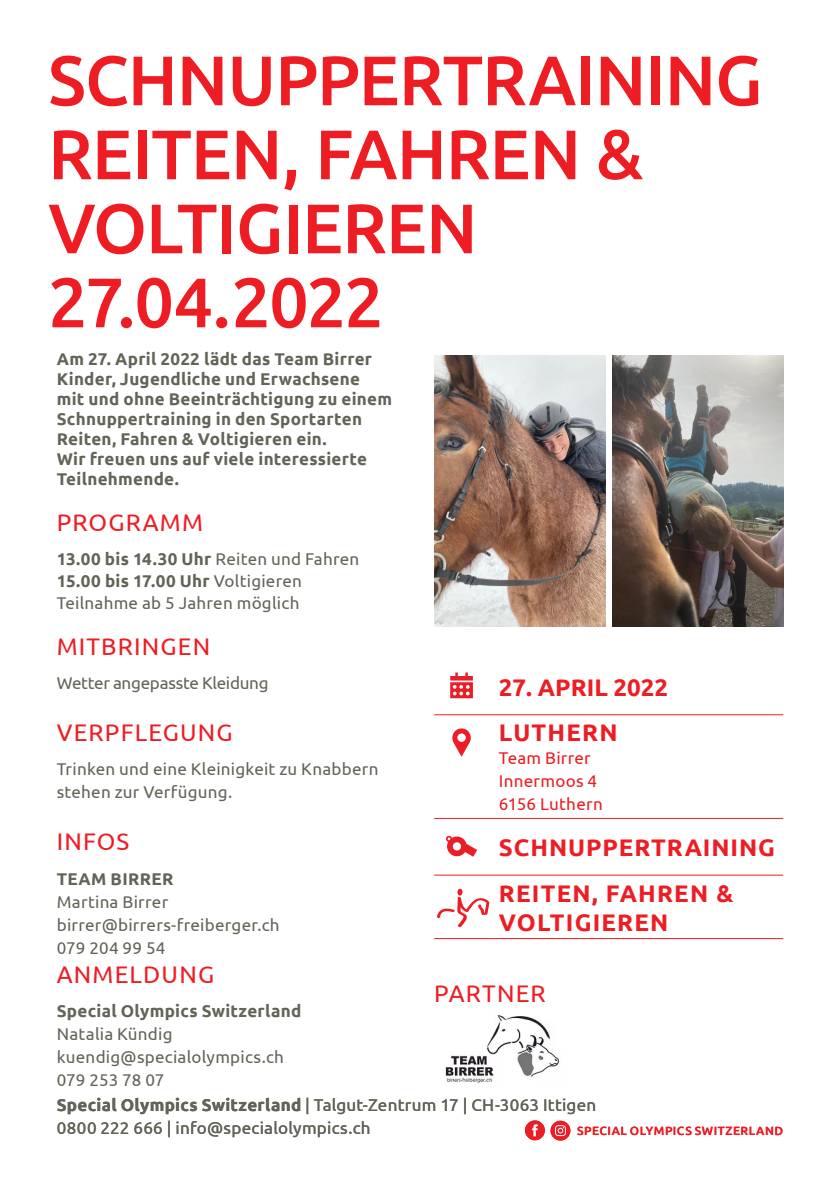
<style>
.page{position:relative;width:840px;height:1191px;background:#fff}
.page>*{position:absolute;margin:0;border:0;box-sizing:border-box;transform-origin:0 0}
.t1{font:500 70px/74px "Ubuntu";letter-spacing:-.01em;color:#ee1d23}
.t2{font:24px "Ubuntu";letter-spacing:.05em;color:#ee1d23}
.t3{font:700 24px/45.6px "Ubuntu";letter-spacing:.04em;color:#ee1d23}
.t4{font:700 24px/45.6px "Ubuntu";color:#ee1d23}
.t5{font:17px/23px "Ubuntu";letter-spacing:.015em;color:#636358}
.t6{font:700 17px/20px "Ubuntu";letter-spacing:.015em;color:#636358}
.t7{font:17px/23px "Ubuntu";letter-spacing:.015em;color:#ee1d23}
.t8{font:17px "Ubuntu";letter-spacing:-.015em;color:#636358}
.t9{font:500 12px "Ubuntu";letter-spacing:.045em;color:#ee1d23}
.s1{font-weight:700}
</style>
<div class="page">
<svg style="left:550px;top:1120px;width:20px;height:20px"></svg>
<svg style="left:554px;top:1125px;width:11px;height:11px"></svg>
<div style="left:524px;top:1120px;width:20px;height:20px;background:#ec1d25;border-radius:50%"></div>
<svg style="left:532px;top:1124px;width:5px;height:12px"></svg>
<hr style="left:434px;top:714px;width:56px;height:1px;background:#ee1d23">
<hr style="left:490px;top:714px;width:292px;height:1px;background:#ee1d23">
<hr style="left:434px;top:818px;width:56px;height:1px;background:#ee1d23">
<hr style="left:490px;top:818px;width:292px;height:1px;background:#ee1d23">
<hr style="left:434px;top:874px;width:56px;height:1px;background:#ee1d23">
<hr style="left:490px;top:874px;width:292px;height:1px;background:#ee1d23">
<hr style="left:434px;top:938px;width:56px;height:1px;background:#ee1d23">
<hr style="left:490px;top:938px;width:292px;height:1px;background:#ee1d23">
<svg style="left:450px;top:672px;width:22px;height:26px"></svg>
<svg style="left:452px;top:728px;width:18px;height:29px"></svg>
<svg style="left:446px;top:835px;width:31px;height:21px"></svg>
<img style="left:445px;top:1014px;width:114px;height:70px">
<svg style="left:437px;top:888px;width:52px;height:39px"></svg>
<img style="left:434px;top:355px;width:171px;height:271px">
<img style="left:612px;top:355px;width:170px;height:271px">
<h1 class="t1" style="left:48px;top:41px;width:715px">SCHNUPPERTRAINING<br>REITEN, FAHREN &amp;<br>VOLTIGIEREN<br>27.04.2022</h1>
<p class="t6" style="left:57px;top:349px;width:337px">Am 27. April 2022 lädt das Team Birrer Kinder, Jugendliche und Erwachsene<br>mit und ohne Beeinträchtigung zu einem Schnuppertraining in den Sportarten Reiten, Fahren &amp; Voltigieren ein.<br>Wir freuen uns auf viele interessierte Teilnehmende.</p>
<h2 class="t2" style="left:57px;top:508px;width:148px">PROGRAMM</h2>
<p class="t5" style="left:57px;top:547px;width:304px;line-height:22px"><span class="s1">13.00 bis 14.30 Uhr</span> Reiten und Fahren<br><span class="s1">15.00 bis 17.00 Uhr</span> Voltigieren<br>Teilnahme ab 5 Jahren möglich</p>
<h2 class="t2" style="left:57px;top:631px;width:155px">MITBRINGEN</h2>
<p class="t8" style="left:57px;top:672px;width:213px">Wetter angepasste Kleidung</p>
<h2 class="t2" style="left:57px;top:718px;width:177px">VERPFLEGUNG</h2>
<p class="t5" style="left:57px;top:757px;width:323px">Trinken und eine Kleinigkeit zu Knabbern stehen zur Verfügung.</p>
<h2 class="t2" style="left:57px;top:827px;width:74px">INFOS</h2>
<p class="t6" style="left:57px;top:868px;width:118px">TEAM BIRRER</p>
<p class="t5" style="left:57px;top:889px;width:224px">Martina Birrer birrer@birrers-freiberger.ch<br>079 204 99 54</p>
<h2 class="t2" style="left:57px;top:959px;width:159px">ANMELDUNG</h2>
<p class="t6" style="left:57px;top:1000px;width:246px">Special Olympics Switzerland</p>
<p class="t5" style="left:57px;top:1022px;width:229px">Natalia Kündig kuendig@specialolympics.ch<br>079 253 78 07</p>
<h2 class="t4" style="left:498px;top:664px;width:171px">27. APRIL 2022<br>LUTHERN</h2>
<p class="t7" style="left:498px;top:746px;width:105px">Team Birrer<br>Innermoos 4<br>6156 Luthern</p>
<h2 class="t3" style="left:498px;top:824px;width:277px">SCHNUPPERTRAINING<br>REITEN, FAHREN &amp;</h2>
<h2 class="t3" style="left:498px;top:899px;width:171px">VOLTIGIEREN</h2>
<h2 class="t2" style="left:434px;top:979px;width:113px">PARTNER</h2>
<p class="t5" style="left:57px;top:1093px;width:540px"><span class="s1">Special Olympics Switzerland</span> | Talgut-Zentrum 17 | CH-3063 Ittigen<br>0800 222 666 | info@specialolympics.ch</p>
<p class="t9" style="left:576px;top:1123px;width:207px">SPECIAL OLYMPICS SWITZERLAND</p>
</div>
